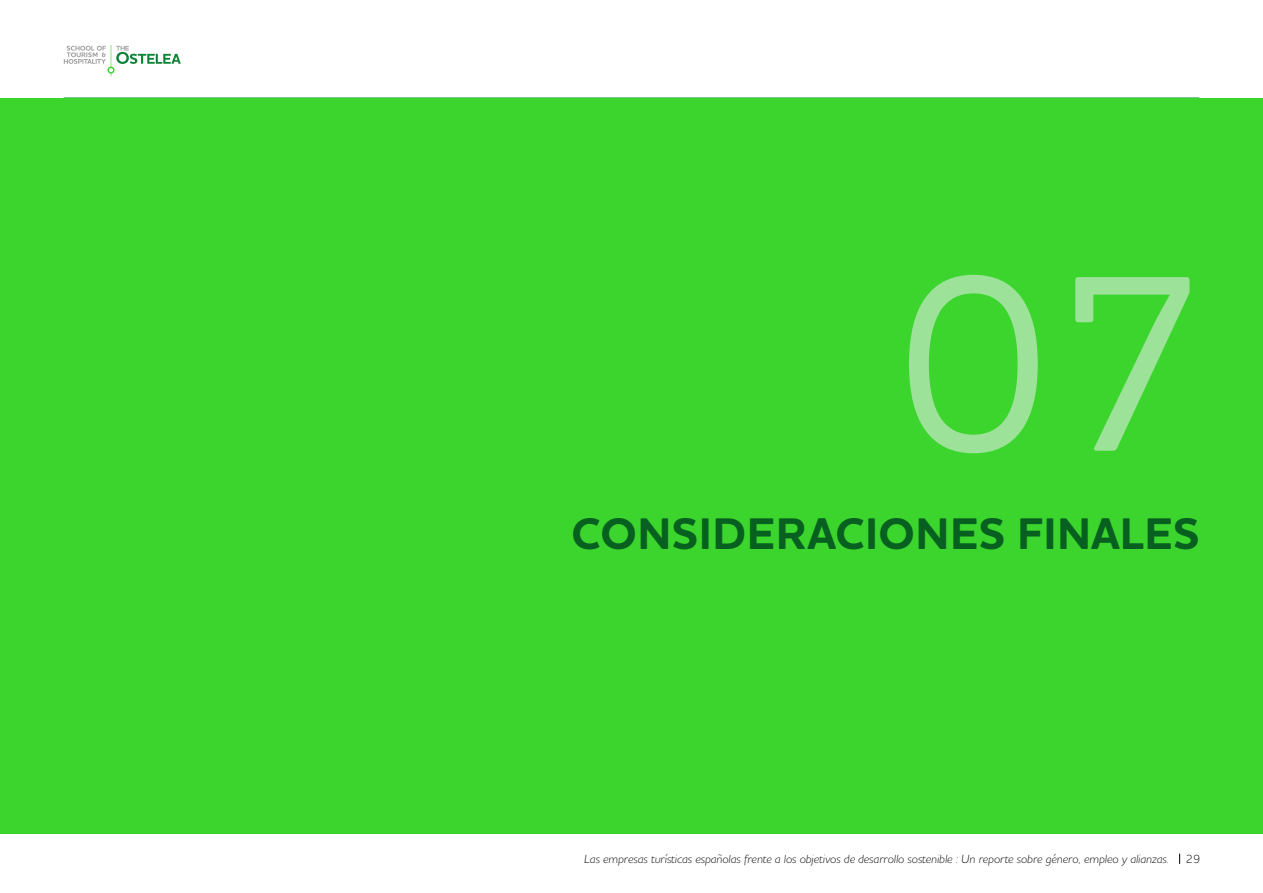
<style>
.page{position:relative;width:1263px;height:893px;background:#fff}
.page>*{position:absolute;margin:0;border:0;box-sizing:border-box;transform-origin:0 0}
.t1{font:500 255px "Houschka Pro";color:#9ce299}
.t2{font:700 45px "Houschka Pro";letter-spacing:.02em;color:#07601f}
.t3{font:italic 300 12px "Houschka Pro";color:#000}
.t4{font:300 12px "Houschka Pro";color:#000}
</style>
<div class="page">
<svg style="left:64px;top:45px;width:117px;height:32px"></svg>
<hr style="left:64px;top:833px;width:1135px;height:1px;background:#148637">
<div style="left:0;top:98px;width:1263px;height:735px;background:#3cd52e"></div>
<h1 class="t1" style="left:897px;top:201px;width:314px">07</h1>
<h2 class="t2" style="left:572px;top:504px;width:629px">CONSIDERACIONES FINALES</h2>
<p class="t3" style="left:584px;top:851px;width:586px">Las empresas turísticas españolas frente a los objetivos de desarrollo sostenible : Un reporte sobre género, empleo y alianzas.</p>
<p class="t4" style="left:1186px;top:851px;width:16px">29</p>
</div>
